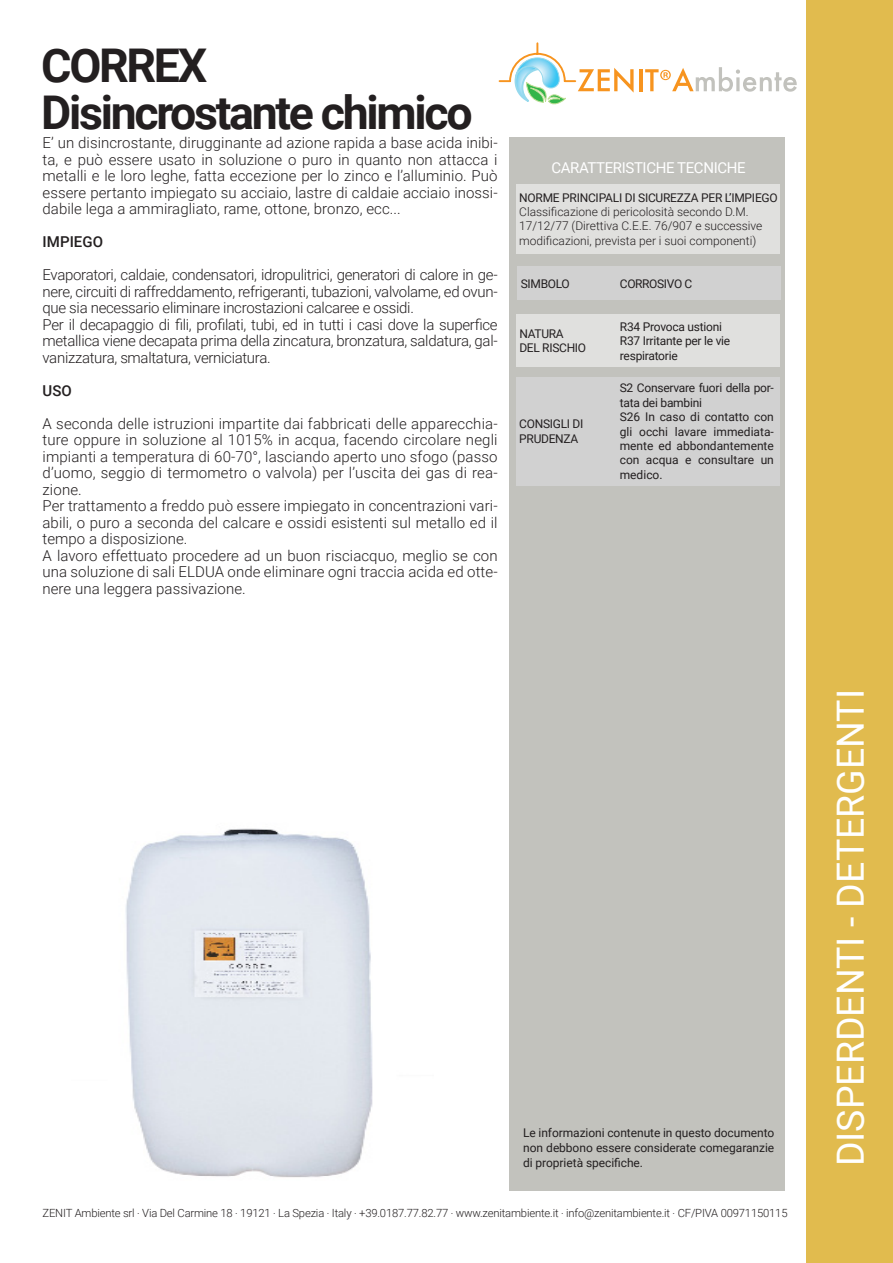
<style>
.page{position:relative;width:893px;height:1263px;background:#fff}
.page>*{position:absolute;margin:0;border:0;box-sizing:border-box;transform-origin:0 0}
.t1{font:700 46.5px "Roboto";letter-spacing:-.05em;color:#231f20}
.t2{font:37.5px "Roboto";color:#fff}
.t3{font:300 15px/16.5px "Roboto";letter-spacing:.005em;color:#231f20;text-align:justify}
.t4{font:15px "Roboto";letter-spacing:-.025em;color:#fff}
.t5{font:500 15px "Roboto";letter-spacing:.005em;color:#231f20}
.t6{font:12px/14.4px "Roboto";letter-spacing:-.02em;color:#231f20;text-align:justify}
.t7{font:300 12px/14.4px "Roboto";color:#231f20}
.t8{font:300 11.25px "Roboto";letter-spacing:-.015em;color:#231f20}
</style>
<div class="page">
<div style="left:510px;top:138px;width:275px;height:1053px;background:#c2c2bd"></div>
<hr style="left:639px;top:69px;width:3px;height:22px;background:#f7941f">
<svg style="left:645px;top:67px;width:152px;height:25px"></svg>
<svg style="left:498px;top:42px;width:136px;height:63px"></svg>
<div style="left:807px;top:0;width:86px;height:1263px;background:#e1bb4e"></div>
<hr style="left:0;top:0;width:1px;height:1263px;background:#e1bb4e">
<div style="left:516px;top:184px;width:263px;height:69px;background:#e0e0de"></div>
<div style="left:517px;top:266px;width:263px;height:34px;background:#d1d1d1"></div>
<div style="left:517px;top:314px;width:263px;height:53px;background:#e0e0de"></div>
<div style="left:517px;top:377px;width:263px;height:108px;background:#d1d1d1"></div>
<img style="left:125px;top:828px;width:248px;height:350px">
<p class="t1" style="left:41px;top:33px;width:167px">CORREX</p>
<p class="t1" style="left:41px;top:80px;width:433px">Disincrostante chimico</p>
<p class="t3" style="left:43px;top:134px;width:457px">E’ un disincrostante, dirugginante ad azione rapida a base acida inibi&shy;ta, e può essere usato in soluzione o puro in quanto non attacca i metalli e le loro leghe, fatta eccezione per lo zinco e l’alluminio. Può essere pertanto impiegato su acciaio, lastre di caldaie acciaio inossi&shy;dabile lega a ammiragliato, rame, ottone, bronzo, ecc...</p>
<p class="t5" style="left:43px;top:231px;width:62px">IMPIEGO</p>
<p class="t3" style="left:43px;top:266px;width:457px">Evaporatori, caldaie, condensatori, idropulitrici, generatori di calore in ge&shy;nere, circuiti di raffreddamento, refrigeranti, tubazioni, valvolame, ed ovun&shy;que sia necessario eliminare incrostazioni calcaree e ossidi.</p>
<p class="t3" style="left:43px;top:316px;width:457px">Per il decapaggio di fili, profilati, tubi, ed in tutti i casi dove la superfice metallica viene decapata prima della zincatura, bronzatura, saldatura, gal&shy;vanizzatura, smaltatura, verniciatura.</p>
<p class="t5" style="left:43px;top:380px;width:31px">USO</p>
<p class="t3" style="left:43px;top:415px;width:457px">A seconda delle istruzioni impartite dai fabbricati delle apparecchia&shy;ture oppure in soluzione al 1015% in acqua, facendo circolare negli impianti a temperatura di 60-70°, lasciando aperto uno sfogo (passo d’uomo, seggio di termometro o valvola) per l’uscita dei gas di rea&shy;zione.</p>
<p class="t3" style="left:43px;top:497px;width:457px">Per trattamento a freddo può essere impiegato in concentrazioni vari&shy;abili, o puro a seconda del calcare e ossidi esistenti sul metallo ed il tempo a disposizione.</p>
<p class="t3" style="left:43px;top:547px;width:457px">A lavoro effettuato procedere ad un buon risciacquo, meglio se con una soluzione di sali ELDUA onde eliminare ogni traccia acida ed otte&shy;nere una leggera passivazione.</p>
<p class="t4" style="left:551px;top:157px;width:196px">CARATTERISTICHE TECNICHE</p>
<p class="t6" style="left:519px;top:190px;width:260px">NORME PRINCIPALI DI SICUREZZA PER L’IMPIEGO</p>
<p class="t7" style="left:519px;top:204px;width:245px">Classificazione di pericolosità secondo D.M.<br>17/12/77 (Direttiva C.E.E. 76/907 e successive modificazioni, prevista per i suoi componenti)</p>
<p class="t6" style="left:521px;top:276px;width:51px">SIMBOLO</p>
<p class="t6" style="left:620px;top:276px;width:74px">CORROSIVO C</p>
<p class="t6" style="left:519px;top:326px;width:46px">NATURA</p>
<p class="t6" style="left:519px;top:340px;width:68px">DEL RISCHIO</p>
<p class="t6" style="left:519px;top:416px;width:65px">CONSIGLI DI</p>
<p class="t6" style="left:519px;top:431px;width:60px">PRUDENZA</p>
<p class="t6" style="left:620px;top:319px;width:104px">R34 Provoca ustioni</p>
<p class="t6" style="left:620px;top:333px;width:112px">R37 Irritante per le vie</p>
<p class="t6" style="left:620px;top:348px;width:59px">respiratorie</p>
<p class="t6" style="left:620px;top:380px;width:156px">S2 Conservare fuori della por&shy;tata dei bambini</p>
<p class="t6" style="left:620px;top:409px;width:156px">S26 In caso di contatto con gli occhi lavare immediata&shy;mente ed abbondantemente con acqua e consultare un medico.</p>
<p class="t6" style="left:523px;top:1124px;width:253px;line-height:15px">Le informazioni contenute in questo documento non debbono essere considerate comegaranzie di proprietà specifiche.</p>
<p class="t8" style="left:43px;top:1205px;width:746px">ZENIT Ambiente srl . Via Del Carmine 18 . 19121 . La Spezia . Italy . +39.0187.77.82.77 . www.zenitambiente.it . info@zenitambiente.it . CF/PIVA 00971150115</p>
<h2 class="t2" style="left:824px;top:1166px;width:479px;rotate:-90deg">DISPERDENTI - DETERGENTI</h2>
</div>
